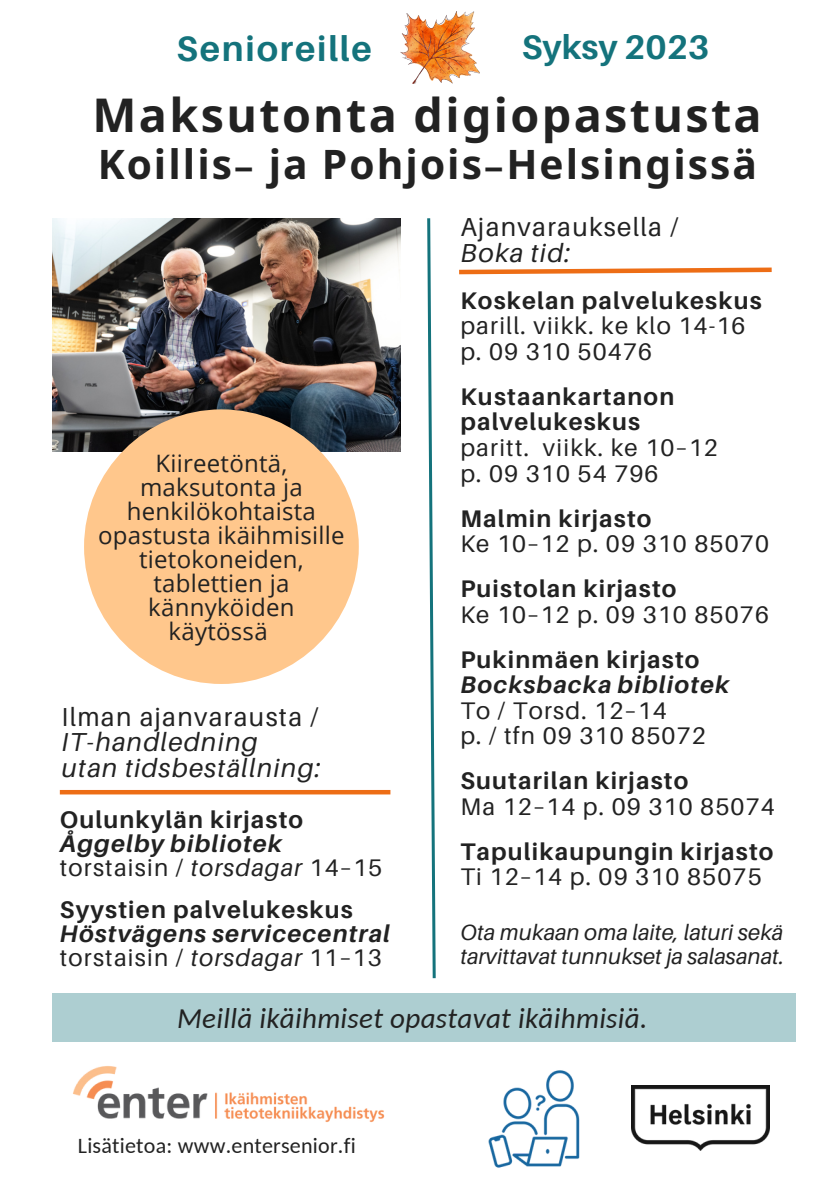
<style>
.page{position:relative;width:839px;height:1191px;background:#fff}
.page>*{position:absolute;margin:0;border:0;box-sizing:border-box;transform-origin:0 0}
.t1{font:700 46.8px "Noto Sans";letter-spacing:.05em;color:#222}
.t2{font:700 40.6px "Noto Sans";letter-spacing:.05em;color:#222}
.t3{font:700 35.2px "Aileron";letter-spacing:.05em;color:#14737c}
.t4{font:700 34px "Aileron";color:#14737c}
.t5{font:italic 29px "Carlito";letter-spacing:.01em;color:#222}
.t6{font:italic 26px "Aileron";letter-spacing:.05em;color:#222}
.t7{font:26px "Aileron";letter-spacing:.05em;color:#222}
.t8{font:24px "Aileron";letter-spacing:.05em;color:#222}
.t9{font:700 24px/25.6px "Aileron";letter-spacing:.05em;color:#222}
.t10{font:24px/24px "Open Sans";letter-spacing:.01em;color:#222;text-align:center}
.t11{font:italic 700 24px "Aileron";letter-spacing:.05em;color:#222}
.t12{font:italic 22px/24px "Aileron";letter-spacing:.01em;color:#222}
.t13{font:22px "Carlito";letter-spacing:.01em;color:#222}
.s1{font-family:"HS Headline";font-weight:400}
.s2{font-style:italic}
</style>
<div class="page">
<svg style="left:427px;top:218px;width:9px;height:761px"></svg>
<div style="left:52px;top:994px;width:743px;height:48px;background:#adced1"></div>
<img style="left:52px;top:218px;width:349px;height:233px">
<div style="left:84px;top:409px;width:275px;height:275px;background:#ffc78c;border-radius:50%"></div>
<img style="left:488px;top:1070px;width:92px;height:98px">
<img style="left:73px;top:1066px;width:312px;height:57px">
<img style="left:631px;top:1086px;width:139px;height:64px">
<img style="left:400px;top:12px;width:80px;height:72px">
<svg style="left:459px;top:267px;width:313px;height:8px"></svg>
<hr style="left:60px;top:790px;width:330px;height:4px;background:#ed6d15">
<p class="t3" style="left:176px;top:26px;width:197px">Senioreille</p>
<p class="t4" style="left:521px;top:26px;width:189px">Syksy 2023</p>
<p class="t1" style="left:93px;top:82px;width:670px">Maksutonta digiopastusta</p>
<p class="t2" style="left:98px;top:135px;width:660px">Koillis<span class="s1">-</span> ja Pohjois<span class="s1">-</span>Helsingissä</p>
<p class="t10" style="left:98px;top:450px;width:248px">Kiireetöntä, maksutonta ja henkilökohtaista opastusta ikäihmisille tietokoneiden, tablettien ja kännyköiden käytössä</p>
<p class="t7" style="left:61px;top:700px;width:258px">Ilman ajanvarausta /</p>
<p class="t6" style="left:61px;top:726px;width:198px">IT-handledning</p>
<p class="t6" style="left:61px;top:751px;width:261px">utan tidsbeställning:</p>
<p class="t9" style="left:60px;top:806px;width:245px">Oulunkylän kirjasto</p>
<p class="t11" style="left:60px;top:829px;width:223px">Åggelby bibliotek</p>
<p class="t8" style="left:60px;top:853px;width:324px">torstaisin / <span class="s2">torsdagar</span> 14–15</p>
<p class="t9" style="left:60px;top:896px;width:294px">Syystien palvelukeskus</p>
<p class="t11" style="left:60px;top:919px;width:331px">Höstvägens servicecentral</p>
<p class="t8" style="left:60px;top:943px;width:323px">torstaisin / <span class="s2">torsdagar</span> 11–13</p>
<p class="t7" style="left:460px;top:211px;width:219px">Ajanvarauksella /</p>
<p class="t6" style="left:460px;top:236px;width:112px">Boka tid:</p>
<p class="t9" style="left:460px;top:287px;width:303px">Koskelan palvelukeskus</p>
<p class="t8" style="left:460px;top:311px;width:287px">parill. viikk. ke klo 14-16</p>
<p class="t8" style="left:460px;top:337px;width:193px">p. 09 310 50476</p>
<p class="t9" style="left:460px;top:383px;width:215px">Kustaankartanon palvelukeskus</p>
<p class="t8" style="left:460px;top:433px;width:259px">paritt. viikk. ke 10–12</p>
<p class="t8" style="left:460px;top:458px;width:200px">p. 09 310 54 796</p>
<p class="t9" style="left:460px;top:505px;width:193px">Malmin kirjasto</p>
<p class="t8" style="left:460px;top:529px;width:310px">Ke 10–12 p. 09 310 85070</p>
<p class="t9" style="left:460px;top:575px;width:218px">Puistolan kirjasto</p>
<p class="t8" style="left:460px;top:599px;width:310px">Ke 10–12 p. 09 310 85076</p>
<p class="t9" style="left:460px;top:646px;width:241px">Pukinmäen kirjasto</p>
<p class="t11" style="left:460px;top:670px;width:270px">Bocksbacka bibliotek</p>
<p class="t8" style="left:460px;top:696px;width:208px">To / Torsd. 12–14</p>
<p class="t8" style="left:460px;top:721px;width:247px">p. / tfn 09 310 85072</p>
<p class="t9" style="left:460px;top:768px;width:229px">Suutarilan kirjasto</p>
<p class="t8" style="left:460px;top:792px;width:316px">Ma 12–14 p. 09 310 85074</p>
<p class="t9" style="left:460px;top:838px;width:315px">Tapulikaupungin kirjasto</p>
<p class="t8" style="left:460px;top:862px;width:303px">Ti 12–14 p. 09 310 85075</p>
<p class="t12" style="left:460px;top:920px;width:325px">Ota mukaan oma laite, laturi sekä tarvittavat tunnukset ja salasanat.</p>
<p class="t5" style="left:177px;top:1007px;width:472px">Meillä ikäihmiset opastavat ikäihmisiä.</p>
<p class="t13" style="left:78px;top:1137px;width:279px">Lisätietoa: www.entersenior.fi</p>
</div>
